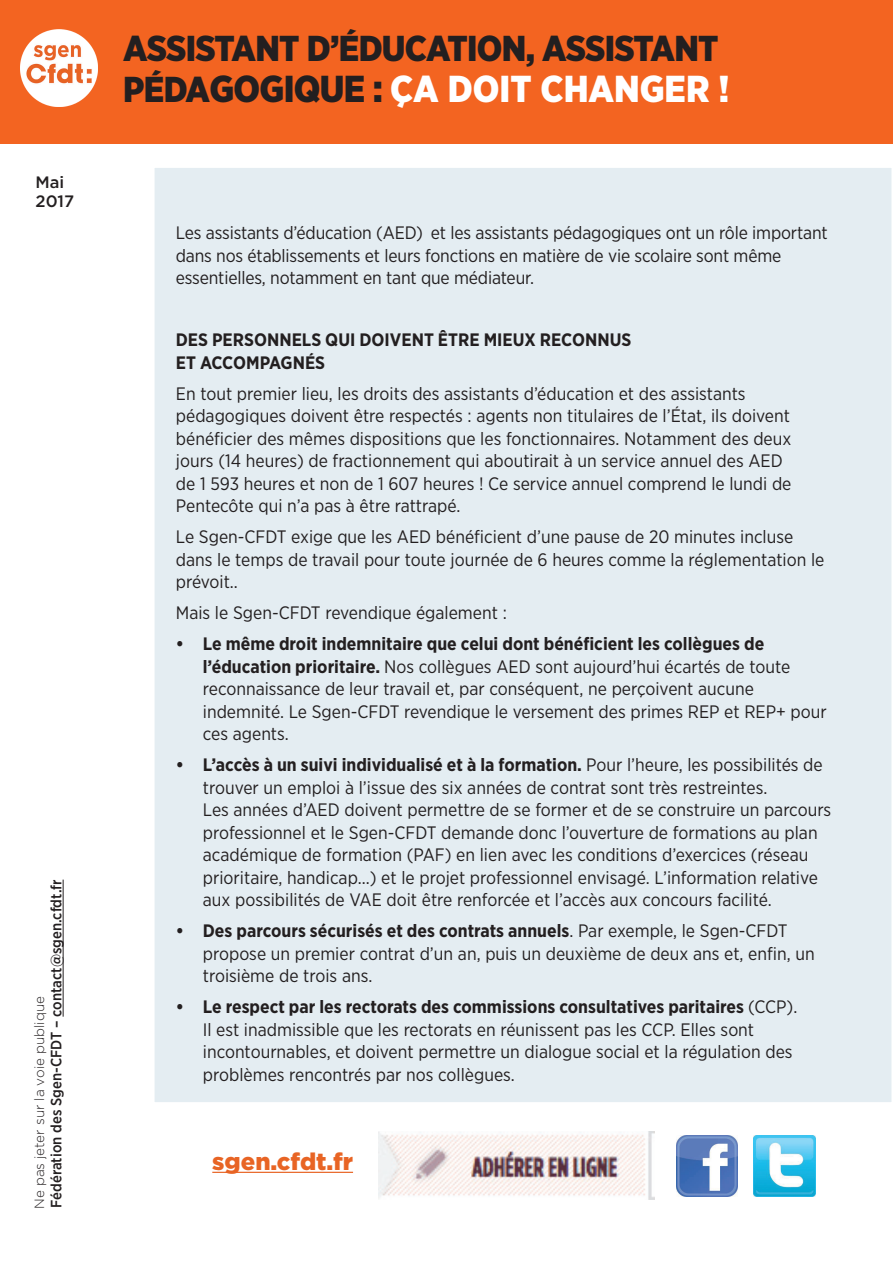
<style>
.page{position:relative;width:893px;height:1263px;background:#fff}
.page>*{position:absolute;margin:0;border:0;box-sizing:border-box;transform-origin:0 0}
.t1{font:900 37.5px "Gotham Narrow";color:#fff}
.t2{font:900 36px "Gotham Narrow";letter-spacing:-.02em;color:#231f20}
.t3{font:900 24px "Gotham";color:#e86424}
.t4{font:18px/22.5px "Gotham Narrow";color:#231f20}
.t5{font:700 18px/22.5px "Gotham Narrow";color:#231f20}
.t6{font:500 16.5px/19.8px "Gotham";color:#231f20}
.t7{font:500 15px "Gotham Narrow";color:#231f20}
.t8{font:300 13.5px "Gotham";color:#231f20}
.s1{font-size:36px;color:#231f20}
.s2{color:#231f20}
.s3{font-weight:700}
</style>
<div class="page">
<div style="left:0;top:0;width:893px;height:143px;background:#f36421"></div>
<img style="left:21px;top:30px;width:77px;height:77px">
<div style="left:154px;top:167px;width:738px;height:936px;background:#e4edf2"></div>
<hr style="left:63px;top:880px;width:1px;height:137px;background:#231f20">
<img style="left:676px;top:1135px;width:61px;height:61px">
<img style="left:754px;top:1135px;width:61px;height:61px">
<hr style="left:212px;top:1172px;width:141px;height:1px;background:#e86424">
<img style="left:378px;top:1132px;width:277px;height:68px">
<p class="t6" style="left:36px;top:172px;width:40px">Mai<br>2017</p>
<p class="t7" style="left:47px;top:1208px;width:330px;rotate:-90deg">Fédération des Sgen-CFDT – contact@sgen.cfdt.fr</p>
<p class="t8" style="left:31px;top:1209px;width:214px;rotate:-90deg">Ne pas jeter sur la voie publique</p>
<h2 class="t2" style="left:123px;top:25px;width:597px">ASSISTANT D’ÉDUCATION, ASSISTANT</h2>
<h1 class="t1" style="left:123px;top:64px;width:608px"><span class="s1">PÉDA</span><span class="s2">GOGIQUE :</span> ÇA DOIT CHANGER !</h1>
<p class="t4" style="left:176px;top:221px;width:653px">Les assistants d’éducation (AED) et les assistants pédagogiques ont un rôle important dans nos établissements et leurs fonctions en matière de vie scolaire sont même essentielles, notamment en tant que médiateur.</p>
<p class="t5" style="left:176px;top:328px;width:457px">Des personnels qui doivent être mieux reconnus et accompagnés</p>
<p class="t4" style="left:176px;top:382px;width:617px">En tout premier lieu, les droits des assistants d’éducation et des assistants pédagogiques doivent être respectés : agents non titulaires de l’État, ils doivent bénéficier des mêmes dispositions que les fonctionnaires. Notamment des deux jours (14 heures) de fractionnement qui aboutirait à un service annuel des AED de 1 593 heures et non de 1 607 heures ! Ce service annuel comprend le lundi de Pentecôte qui n’a pas à être rattrapé.</p>
<p class="t4" style="left:176px;top:525px;width:650px">Le Sgen-CFDT exige que les AED bénéficient d’une pause de 20 minutes incluse dans le temps de travail pour toute journée de 6 heures comme la réglementation le prévoit..</p>
<p class="t4" style="left:176px;top:601px;width:333px">Mais le Sgen-CFDT revendique également :</p>
<p class="t4" style="left:203px;top:632px;width:625px;text-indent:-27px"><span class="s3">• Le même droit indemnitaire que celui dont bénéficient les collègues de l’éducation prioritaire.</span> Nos collègues AED sont aujourd’hui écartés de toute reconnaissance de leur travail et, par conséquent, ne perçoivent aucune indemnité. Le Sgen-CFDT revendique le versement des primes REP et REP+ pour ces agents.</p>
<p class="t4" style="left:203px;top:753px;width:630px;text-indent:-27px"><span class="s3">• L’accès à un suivi individualisé et à la formation.</span> Pour l’heure, les possibilités de trouver un emploi à l’issue des six années de contrat sont très restreintes.<br>Les années d’AED doivent permettre de se former et de se construire un parcours professionnel et le Sgen-CFDT demande donc l’ouverture de formations au plan académique de formation (PAF) en lien avec les conditions d’exercices (réseau prioritaire, handicap...) et le projet professionnel envisagé. L’information relative aux possibilités de VAE doit être renforcée et l’accès aux concours facilité.</p>
<p class="t4" style="left:203px;top:919px;width:613px;text-indent:-27px"><span class="s3">• Des parcours sécurisés et des contrats annuels</span>. Par exemple, le Sgen-CFDT propose un premier contrat d’un an, puis un deuxième de deux ans et, enfin, un troisième de trois ans.</p>
<p class="t4" style="left:203px;top:995px;width:596px;text-indent:-27px"><span class="s3">• Le respect par les rectorats des commissions consultatives paritaires</span> (CCP).<br>Il est inadmissible que les rectorats en réunissent pas les CCP. Elles sont incontournables, et doivent permettre un dialogue social et la régulation des problèmes rencontrés par nos collègues.</p>
<h3 class="t3" style="left:212px;top:1145px;width:142px">sgen.cfdt.fr</h3>
</div>
